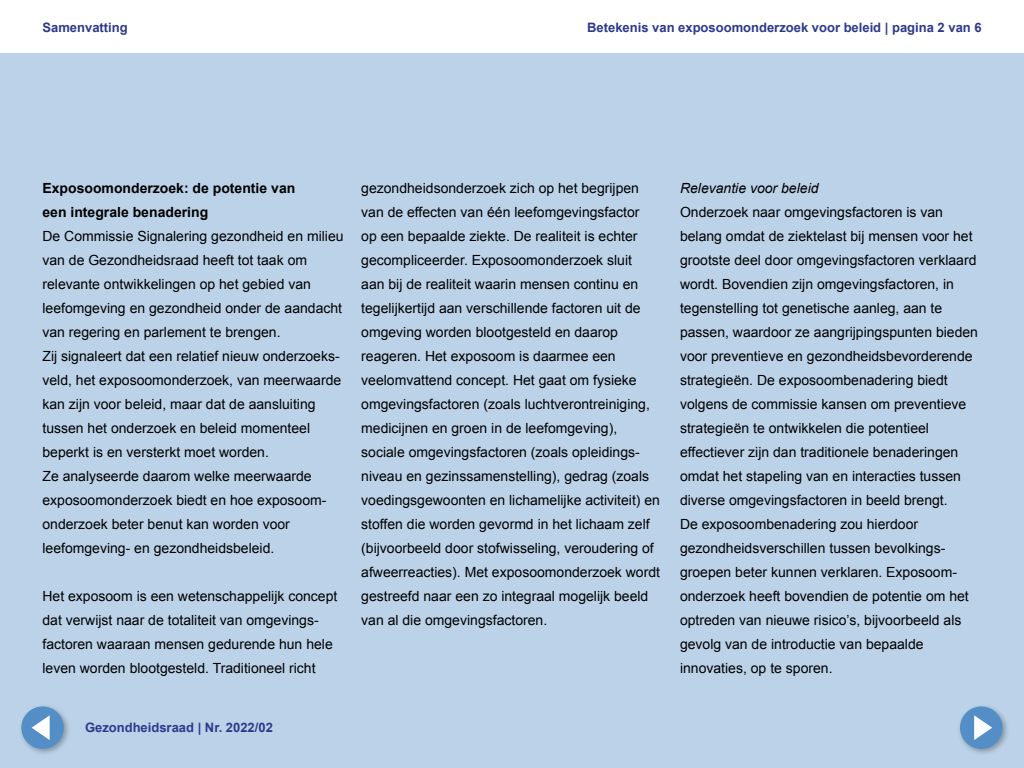
<style>
.page{position:relative;width:1024px;height:768px;background:#fff}
.page>*{position:absolute;margin:0;border:0;box-sizing:border-box;transform-origin:0 0}
.Plat_z_ruimte{font:14px/24px "Arial";color:#000}
.Kop_z_nr_vet{font:700 14px/24px "Arial";color:#000}
.Plat_z_ruimte-2{font:italic 14px "Arial";color:#000}
.t1{font:700 13px "Arial";color:#2d3a8c}
</style>
<div class="page">
<div style="left:0;top:54px;width:1024px;height:714px;background:#bbd2e8"></div>
<div style="left:18px;top:703px;width:53px;height:53px;background:#000;opacity:.3"></div>
<div style="left:21px;top:706px;width:43px;height:43px;background:#548ec6;border-radius:50%"></div>
<svg style="left:32px;top:715px;width:18px;height:25px"></svg>
<div style="left:957px;top:703px;width:53px;height:53px;background:#000;opacity:.3"></div>
<div style="left:960px;top:706px;width:43px;height:43px;background:#548ec6;border-radius:50%"></div>
<svg style="left:974px;top:715px;width:18px;height:25px"></svg>
<p class="t1" style="left:43px;top:19px;width:87px">Samenvatting</p>
<p class="t1" style="left:587px;top:19px;width:396px">Betekenis van exposoomonderzoek voor beleid | pagina 2 van 6</p>
<h2 class="Kop_z_nr_vet" style="left:43px;top:177px;width:254px">Exposoomonderzoek: de potentie van een integrale benadering</h2>
<p class="Plat_z_ruimte" style="left:43px;top:224px;width:303px">De Commissie Signalering gezondheid en milieu van de Gezondheidsraad heeft tot taak om relevante ontwikkelingen op het gebied van leefomgeving en gezondheid onder de aandacht van regering en parlement te brengen.<br>Zij signaleert dat een relatief nieuw onderzoeks&shy;veld, het exposoomonderzoek, van meerwaarde kan zijn voor beleid, maar dat de aansluiting tussen het onderzoek en beleid momenteel beperkt is en versterkt moet worden.<br>Ze analyseerde daarom welke meerwaarde exposoomonderzoek biedt en hoe exposoom&shy;onderzoek beter benut kan worden voor leefomgeving- en gezondheidsbeleid.</p>
<p class="Plat_z_ruimte" style="left:43px;top:584px;width:296px">Het exposoom is een wetenschappelijk concept dat verwijst naar de totaliteit van omgevings&shy;factoren waaraan mensen gedurende hun hele leven worden blootgesteld. Traditioneel richt</p>
<p class="t1" style="left:85px;top:719px;width:189px">Gezondheidsraad | Nr. 2022/02</p>
<p class="Plat_z_ruimte" style="left:361px;top:176px;width:300px">gezondheidsonderzoek zich op het begrijpen van de effecten van één leefomgevingsfactor<br>op een bepaalde ziekte. De realiteit is echter gecompliceerder. Exposoomonderzoek sluit<br>aan bij de realiteit waarin mensen continu en tegelijkertijd aan verschillende factoren uit de omgeving worden blootgesteld en daarop reageren. Het exposoom is daarmee een veelomvattend concept. Het gaat om fysieke omgevingsfactoren (zoals luchtverontreiniging, medicijnen en groen in de leefomgeving), sociale omgevingsfactoren (zoals opleidings&shy;niveau en gezinssamenstelling), gedrag (zoals voedingsgewoonten en lichamelijke activiteit) en stoffen die worden gevormd in het lichaam zelf (bijvoorbeeld door stofwisseling, veroudering of afweerreacties). Met exposoomonderzoek wordt gestreefd naar een zo integraal mogelijk beeld van al die omgevingsfactoren.</p>
<p class="Plat_z_ruimte-2" style="left:680px;top:179px;width:140px">Relevantie voor beleid</p>
<p class="Plat_z_ruimte" style="left:680px;top:200px;width:300px">Onderzoek naar omgevingsfactoren is van belang omdat de ziektelast bij mensen voor het grootste deel door omgevingsfactoren verklaard wordt. Bovendien zijn omgevingsfactoren, in tegenstelling tot genetische aanleg, aan te passen, waardoor ze aangrijpingspunten bieden voor preventieve en gezondheidsbevorderende strategieën. De exposoombenadering biedt volgens de commissie kansen om preventieve strategieën te ontwikkelen die potentieel effectiever zijn dan traditionele benaderingen omdat het stapeling van en interacties tussen diverse omgevingsfactoren in beeld brengt.<br>De exposoombenadering zou hierdoor gezondheidsverschillen tussen bevolkings&shy;groepen beter kunnen verklaren. Exposoom&shy;onderzoek heeft bovendien de potentie om het optreden van nieuwe risico’s, bijvoorbeeld als gevolg van de introductie van bepaalde innovaties, op te sporen.</p>
</div>
